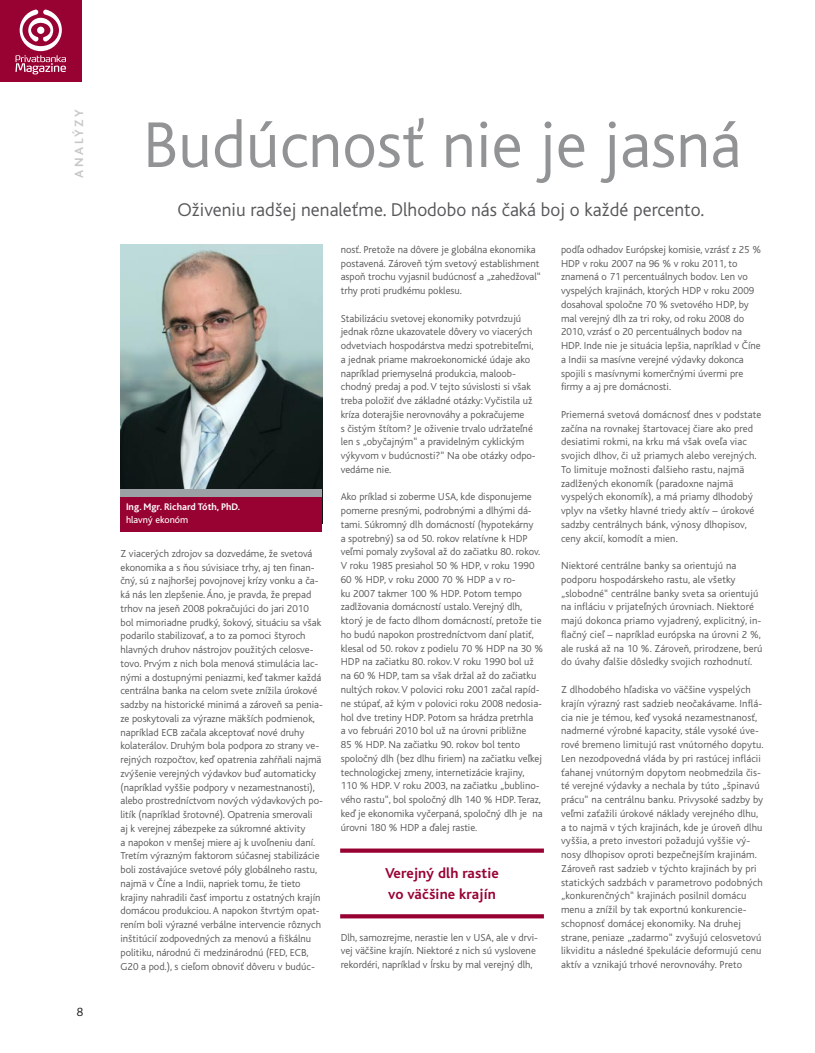
<style>
.page{position:relative;width:815px;height:1053px;background:#fff}
.page>*{position:absolute;margin:0;border:0;box-sizing:border-box;transform-origin:0 0}
.t1{font:300 67.5px "Bliss CE";color:#929395}
.t2{font:300 19.38px "Bliss CE";color:#58585a}
.t3{font:700 15px/21.2px "Bliss CE";letter-spacing:.01em;color:#980232}
.t4{font:700 12.5px "Bliss CE";letter-spacing:.2em;color:#c6c7c9;scale:1.04 1}
.t5{font:300 12.5px "Bliss CE";color:#1a171c}
.t6{font:300 10.62px/13.8px "Bliss CE";color:#58585a}
.t7{font:700 10px "Bliss CE";letter-spacing:.005em;color:#fff}
.t8{font:10px "Bliss CE";color:#fff}
</style>
<div class="page">
<div style="left:0;top:0;width:82px;height:81px;background:#980232"></div>
<svg style="left:15px;top:10px;width:51px;height:64px"></svg>
<img style="left:120px;top:244px;width:202px;height:245px">
<div style="left:120px;top:489px;width:202px;height:42px;background:#980232"></div>
<div style="left:120px;top:489px;width:202px;height:8px;background:#9ba1a5"></div>
<svg style="left:340px;top:848px;width:204px;height:4px"></svg>
<svg style="left:340px;top:914px;width:204px;height:4px"></svg>
<p class="t4" style="left:72px;top:178px;width:68px;rotate:-90deg">analýzy</p>
<h1 class="t1" style="left:143px;top:108px;width:600px">Budúcnosť nie je jasná</h1>
<h2 class="t2" style="left:177px;top:199px;width:528px">Oživeniu radšej nenaleťme. Dlhodobo nás čaká boj o každé percento.</h2>
<p class="t5" style="left:77px;top:1005px;width:8px">8</p>
<p class="t7" style="left:126px;top:501px;width:116px">Ing. Mgr. Richard Tóth, PhD.</p>
<p class="t8" style="left:126px;top:514px;width:64px">hlavný ekonóm</p>
<p class="t6" style="left:120px;top:546px;width:204px">Z viacerých zdrojov sa dozvedáme, že svetová ekonomika a s ňou súvisiace trhy, aj ten finan&shy;čný, sú z najhoršej povojnovej krízy vonku a ča&shy;ká nás len zlepšenie. Áno, je pravda, že prepad trhov na jeseň 2008 pokračujúci do jari 2010 bol mimoriadne prudký, šokový, situáciu sa však podarilo stabilizovať, a to za pomoci štyroch hlavných druhov nástrojov použitých celosve&shy;tovo. Prvým z nich bola menová stimulácia lac&shy;nými a dostupnými peniazmi, keď takmer každá centrálna banka na celom svete znížila úrokové sadzby na historické minimá a zároveň sa penia&shy;ze poskytovali za výrazne mäkších podmienok, napríklad ECB začala akceptovať nové druhy kolaterálov. Druhým bola podpora zo strany ve&shy;rejných rozpočtov, keď opatrenia zahŕňali najmä zvýšenie verejných výdavkov buď automaticky (napríklad vyššie podpory v nezamestnanosti), alebo prostredníctvom nových výdavkových po&shy;litík (napríklad šrotovné). Opatrenia smerovali<br>aj k verejnej zábezpeke za súkromné aktivity<br>a napokon v menšej miere aj k uvoľneniu daní.<br>Tretím výrazným faktorom súčasnej stabilizácie boli zostávajúce svetové póly globálneho rastu, najmä v Číne a Indii, napriek tomu, že tieto krajiny nahradili časť importu z ostatných krajín domácou produkciou. A napokon štvrtým opat&shy;rením boli výrazné verbálne intervencie rôznych inštitúcií zodpovedných za menovú a fiškálnu politiku, národnú či medzinárodnú (FED, ECB, G20 a pod.), s cieľom obnoviť dôveru v budúc-</p>
<p class="t6" style="left:341px;top:242px;width:202px">nosť. Pretože na dôvere je globálna ekonomika postavená. Zároveň tým svetový establishment aspoň trochu vyjasnil budúcnosť a „zahedžoval“ trhy proti prudkému poklesu.</p>
<p class="t6" style="left:341px;top:311px;width:197px">Stabilizáciu svetovej ekonomiky potvrdzujú jednak rôzne ukazovatele dôvery vo viacerých odvetviach hospodárstva medzi spotrebiteľmi, a jednak priame makroekonomické údaje ako napríklad priemyselná produkcia, maloob&shy;chodný predaj a pod. V tejto súvislosti si však treba položiť dve základné otázky: Vyčistila už kríza doterajšie nerovnováhy a pokračujeme<br>s čistým štítom? Je oživenie trvalo udržateľné len s „obyčajným“ a pravidelným cyklickým výkyvom v budúcnosti?“ Na obe otázky odpo&shy;vedáme nie.</p>
<p class="t6" style="left:341px;top:490px;width:204px">Ako príklad si zoberme USA, kde disponujeme pomerne presnými, podrobnými a dlhými dá&shy;tami. Súkromný dlh domácností (hypotekárny<br>a spotrebný) sa od 50. rokov relatívne k HDP veľmi pomaly zvyšoval až do začiatku 80. rokov.<br>V roku 1985 presiahol 50 % HDP, v roku 1990<br>60 % HDP, v roku 2000 70 % HDP a v ro-<br>ku 2007 takmer 100 % HDP. Potom tempo zadlžovania domácností ustalo. Verejný dlh, ktorý je de facto dlhom domácností, pretože tie ho budú napokon prostredníctvom daní platiť, klesal od 50. rokov z podielu 70 % HDP na 30 % HDP na začiatku 80. rokov. V roku 1990 bol už na 60 % HDP, tam sa však držal až do začiatku nultých rokov. V polovici roku 2001 začal rapíd&shy;ne stúpať, až kým v polovici roku 2008 nedosia&shy;hol dve tretiny HDP. Potom sa hrádza pretrhla<br>a vo februári 2010 bol už na úrovni približne<br>85 % HDP. Na začiatku 90. rokov bol tento spoločný dlh (bez dlhu firiem) na začiatku veľkej technologickej zmeny, internetizácie krajiny, 110 % HDP. V roku 2003, na začiatku „bublino&shy;vého rastu“, bol spoločný dlh 140 % HDP. Teraz, keď je ekonomika vyčerpaná, spoločný dlh je na úrovni 180 % HDP a ďalej rastie.</p>
<h3 class="t3" style="left:385px;top:862px;width:115px">Verejný dlh rastie vo väčšine krajín</h3>
<p class="t6" style="left:341px;top:930px;width:199px">Dlh, samozrejme, nerastie len v USA, ale v drvi&shy;vej väčšine krajín. Niektoré z nich sú vyslovene rekordéri, napríklad v Írsku by mal verejný dlh,</p>
<p class="t6" style="left:561px;top:242px;width:201px">podľa odhadov Európskej komisie, vzrásť z 25 % HDP v roku 2007 na 96 % v roku 2011, to znamená o 71 percentuálnych bodov. Len vo vyspelých krajinách, ktorých HDP v roku 2009 dosahoval spoločne 70 % svetového HDP, by mal verejný dlh za tri roky, od roku 2008 do 2010, vzrásť o 20 percentuálnych bodov na HDP. Inde nie je situácia lepšia, napríklad v Číne a Indii sa masívne verejné výdavky dokonca spojili s masívnymi komerčnými úvermi pre firmy a aj pre domácnosti.</p>
<p class="t6" style="left:561px;top:407px;width:202px">Priemerná svetová domácnosť dnes v podstate začína na rovnakej štartovacej čiare ako pred desiatimi rokmi, na krku má však oveľa viac svojich dlhov, či už priamych alebo verejných.<br>To limituje možnosti ďalšieho rastu, najmä zadlžených ekonomík (paradoxne najmä vyspelých ekonomík), a má priamy dlhodobý vplyv na všetky hlavné triedy aktív – úrokové sadzby centrálnych bánk, výnosy dlhopisov, ceny akcií, komodít a mien.</p>
<p class="t6" style="left:561px;top:559px;width:203px">Niektoré centrálne banky sa orientujú na podporu hospodárskeho rastu, ale všetky „slobodné“ centrálne banky sveta sa orientujú na infláciu v prijateľných úrovniach. Niektoré majú dokonca priamo vyjadrený, explicitný, in&shy;flačný cieľ – napríklad európska na úrovni 2 %, ale ruská až na 10 %. Zároveň, prirodzene, berú do úvahy ďalšie dôsledky svojich rozhodnutí.</p>
<p class="t6" style="left:561px;top:682px;width:204px">Z dlhodobého hľadiska vo väčšine vyspelých krajín výrazný rast sadzieb neočakávame. Inflá&shy;cia nie je témou, keď vysoká nezamestnanosť, nadmerné výrobné kapacity, stále vysoké úve&shy;rové bremeno limitujú rast vnútorného dopytu.<br>Len nezodpovedná vláda by pri rastúcej inflácii ťahanej vnútorným dopytom neobmedzila čis&shy;té verejné výdavky a nechala by túto „špinavú prácu“ na centrálnu banku. Privysoké sadzby by veľmi zaťažili úrokové náklady verejného dlhu, a to najmä v tých krajinách, kde je úroveň dlhu vyššia, a preto investori požadujú vyššie vý&shy;nosy dlhopisov oproti bezpečnejším krajinám.<br>Zároveň rast sadzieb v týchto krajinách by pri statických sadzbách v parametrovo podobných „konkurenčných“ krajinách posilnil domácu menu a znížil by tak exportnú konkurencie&shy;schopnosť domácej ekonomiky. Na druhej strane, peniaze „zadarmo“ zvyšujú celosvetovú likviditu a následné špekulácie deformujú cenu aktív a vznikajú trhové nerovnováhy. Preto</p>
</div>
